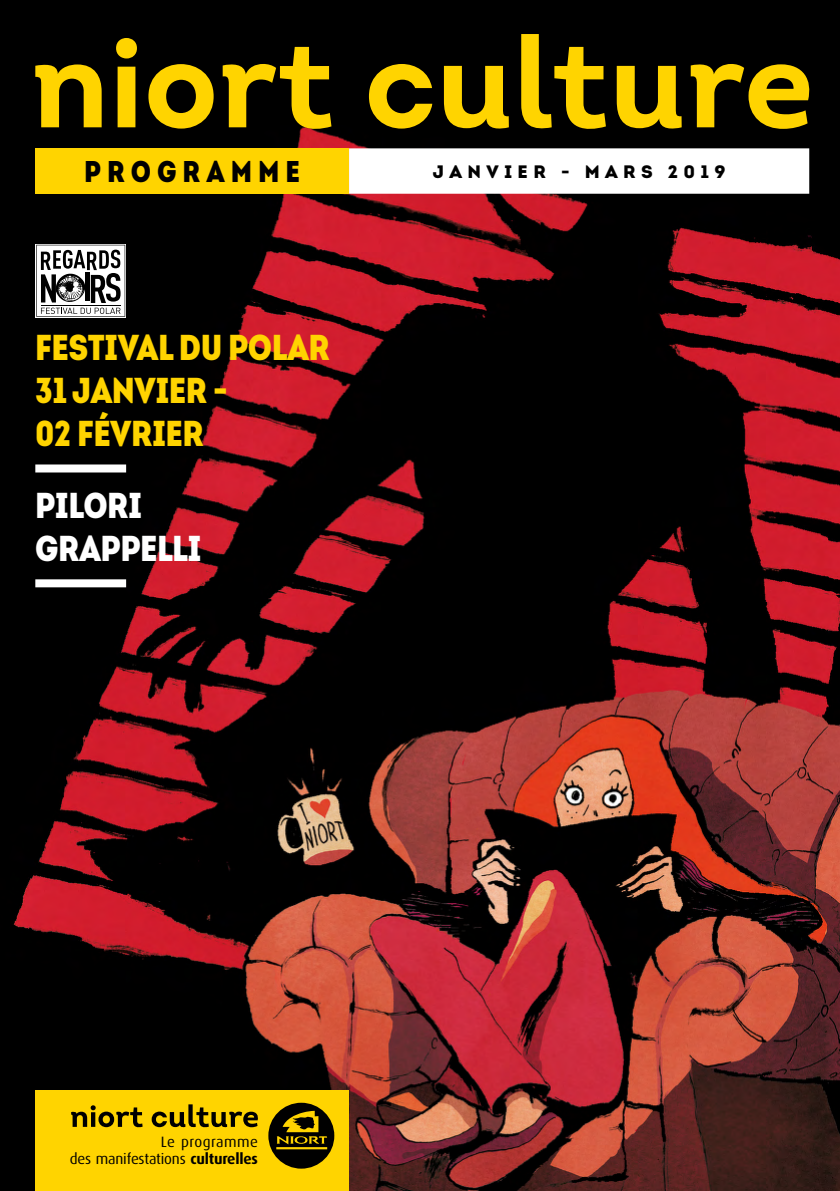
<style>
.page{position:relative;width:840px;height:1191px;background:#fff}
.page>*{position:absolute;margin:0;border:0;box-sizing:border-box;transform-origin:0 0}
.t1{font:900 36px/43.2px "Intro Condensed";letter-spacing:-.015em;color:#ffd400}
.t2{font:900 36px/43.2px "Intro Condensed";letter-spacing:-.015em;color:#fff}
.t3{font:900 30px "Intro Condensed";letter-spacing:.2em;color:#000}
.t4{font:18px "Intro Black Alt";letter-spacing:.3em;color:#000}
.t5{font:15px/17.6px "Dax";letter-spacing:-.015em;color:#000;text-align:right}
.s1{font-weight:700}
</style>
<div class="page">
<img style="left:0;top:0;width:839px;height:1191px">
<svg style="left:35px;top:34px;width:777px;height:98px;background:#544600"></svg>
<div style="left:35px;top:1090px;width:314px;height:101px;background:#ffd400"></div>
<svg style="left:268px;top:1102px;width:66px;height:66px"></svg>
<svg style="left:71px;top:1104px;width:187px;height:24px"></svg>
<div style="left:349px;top:148px;width:459px;height:46px;background:#fff;border:2px solid #fff"></div>
<div style="left:35px;top:148px;width:314px;height:46px;background:#ffd400"></div>
<div style="left:35px;top:579px;width:91px;height:8px;background:#fff"></div>
<svg style="left:35px;top:244px;width:91px;height:74px"></svg>
<svg style="left:36px;top:245px;width:89px;height:72px"></svg>
<div style="left:35px;top:464px;width:91px;height:8px;background:#fff"></div>
<h2 class="t3" style="left:84px;top:151px;width:217px">PROGRAMME</h2>
<p class="t4" style="left:432px;top:160px;width:294px">JANVIER - MARS 2019</p>
<h1 class="t1" style="left:35px;top:325px;width:274px">FESTIVAL DU PO LAR<br>31 JANVIER -<br>02 FÉVRIER</h1>
<h1 class="t2" style="left:35px;top:482px;width:108px">PILORI<br>GRAPPE</h1>
<h1 class="t2" style="left:157px;top:526px;width:46px">LLI</h1>
<p class="t5" style="left:70px;top:1132px;width:189px">Le programme<br>des manifestations <span class="s1">culturelles</span></p>
</div>
